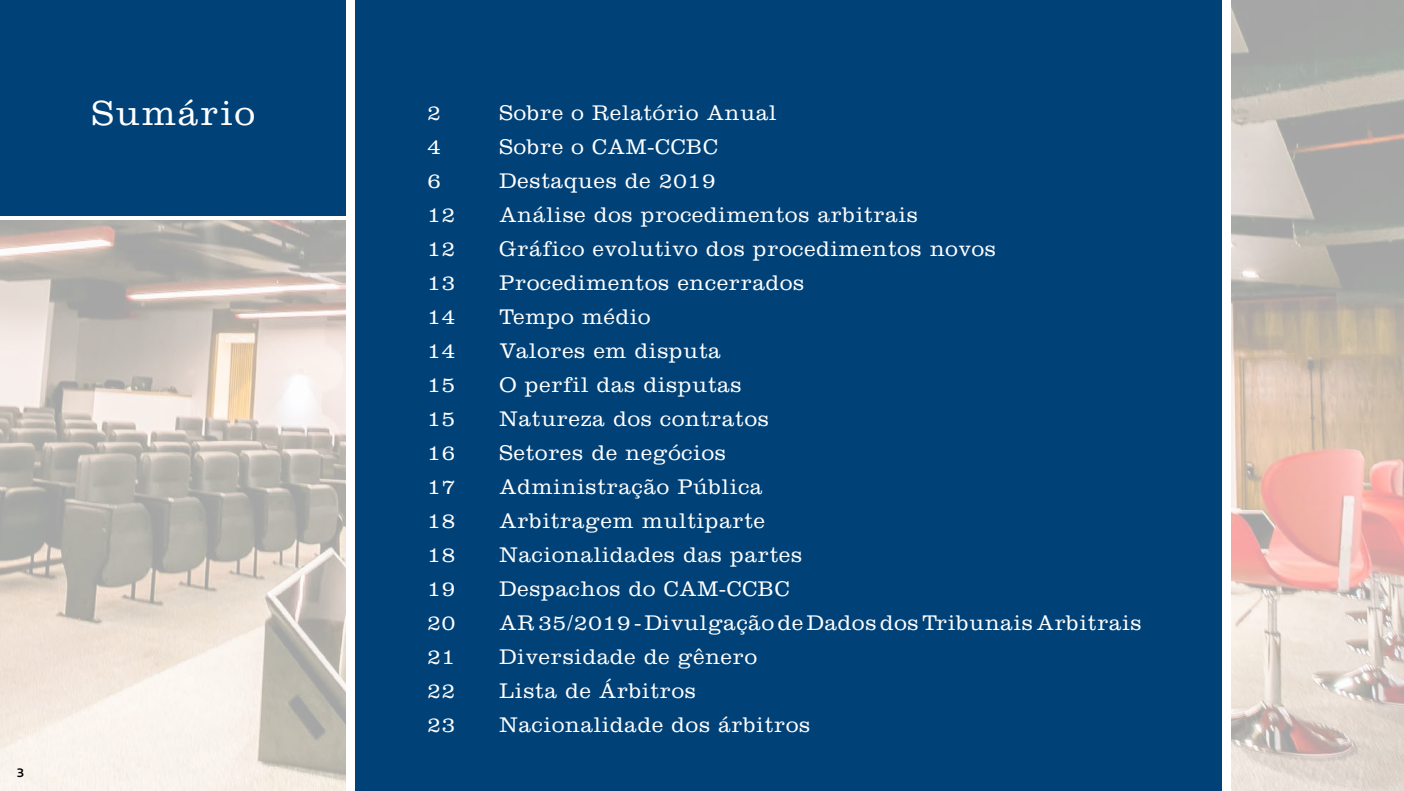
<style>
.page{position:relative;width:1404px;height:791px;background:#fff}
.page>*{position:absolute;margin:0;border:0;box-sizing:border-box;transform-origin:0 0}
.t1{font:300 36px "Clarendon";letter-spacing:.06em;color:#fff}
.t2{font:300 22px "Clarendon";letter-spacing:.04em;color:#fff}
.t3{font:500 13px "Locator";color:#000}
</style>
<div class="page">
<img style="left:1231px;top:0;width:172px;height:791px">
<img style="left:0;top:220px;width:346px;height:571px">
<div style="left:351px;top:0;width:874px;height:791px;background:#004278"></div>
<svg style="left:0;top:215px;width:346px;height:1px"></svg>
<div style="left:0;top:0;width:351px;height:215px;background:#004278"></div>
<div style="left:346px;top:0;width:9px;height:791px;background:#fff"></div>
<div style="left:1222px;top:0;width:8px;height:791px;background:#fff"></div>
<h1 class="t1" style="left:92px;top:92px;width:164px">Sumário</h1>
<p class="t3" style="left:17px;top:766px;width:9px">3</p>
<p class="t2" style="left:427px;top:100px;width:15px">2</p>
<p class="t2" style="left:499px;top:100px;width:278px">Sobre o Relatório Anual</p>
<p class="t2" style="left:427px;top:134px;width:15px">4</p>
<p class="t2" style="left:499px;top:134px;width:219px">Sobre o CAM-CCBC</p>
<p class="t2" style="left:427px;top:168px;width:15px">6</p>
<p class="t2" style="left:499px;top:168px;width:217px">Destaques de 2019</p>
<p class="t2" style="left:427px;top:202px;width:29px">12</p>
<p class="t2" style="left:499px;top:202px;width:419px">Análise dos procedimentos arbitrais</p>
<p class="t2" style="left:427px;top:236px;width:29px">12</p>
<p class="t2" style="left:499px;top:236px;width:498px">Gráfico evolutivo dos procedimentos novos</p>
<p class="t2" style="left:427px;top:270px;width:29px">13</p>
<p class="t2" style="left:499px;top:270px;width:306px">Procedimentos encerrados</p>
<p class="t2" style="left:427px;top:304px;width:29px">14</p>
<p class="t2" style="left:499px;top:304px;width:152px">Tempo médio</p>
<p class="t2" style="left:427px;top:338px;width:29px">14</p>
<p class="t2" style="left:499px;top:338px;width:223px">Valores em disputa</p>
<p class="t2" style="left:427px;top:372px;width:29px">15</p>
<p class="t2" style="left:499px;top:372px;width:243px">O perfil das disputas</p>
<p class="t2" style="left:427px;top:406px;width:29px">15</p>
<p class="t2" style="left:499px;top:406px;width:271px">Natureza dos contratos</p>
<p class="t2" style="left:427px;top:440px;width:29px">16</p>
<p class="t2" style="left:499px;top:440px;width:228px">Setores de negócios</p>
<p class="t2" style="left:427px;top:474px;width:29px">17</p>
<p class="t2" style="left:499px;top:474px;width:264px">Administração Pública</p>
<p class="t2" style="left:427px;top:508px;width:29px">18</p>
<p class="t2" style="left:499px;top:508px;width:267px">Arbitragem multiparte</p>
<p class="t2" style="left:427px;top:542px;width:29px">18</p>
<p class="t2" style="left:499px;top:542px;width:304px">Nacionalidades das partes</p>
<p class="t2" style="left:427px;top:576px;width:29px">19</p>
<p class="t2" style="left:499px;top:576px;width:291px">Despachos do CAM-CCBC</p>
<p class="t2" style="left:427px;top:610px;width:29px">20</p>
<p class="t2" style="left:499px;top:610px;width:643px">AR 35/2019 - Divulgação de Dados dos Tribunais Arbitrais</p>
<p class="t2" style="left:427px;top:644px;width:29px">21</p>
<p class="t2" style="left:499px;top:644px;width:259px">Diversidade de gênero</p>
<p class="t2" style="left:427px;top:678px;width:29px">22</p>
<p class="t2" style="left:499px;top:678px;width:198px">Lista de Árbitros</p>
<p class="t2" style="left:427px;top:712px;width:29px">23</p>
<p class="t2" style="left:499px;top:712px;width:312px">Nacionalidade dos árbitros</p>
</div>
